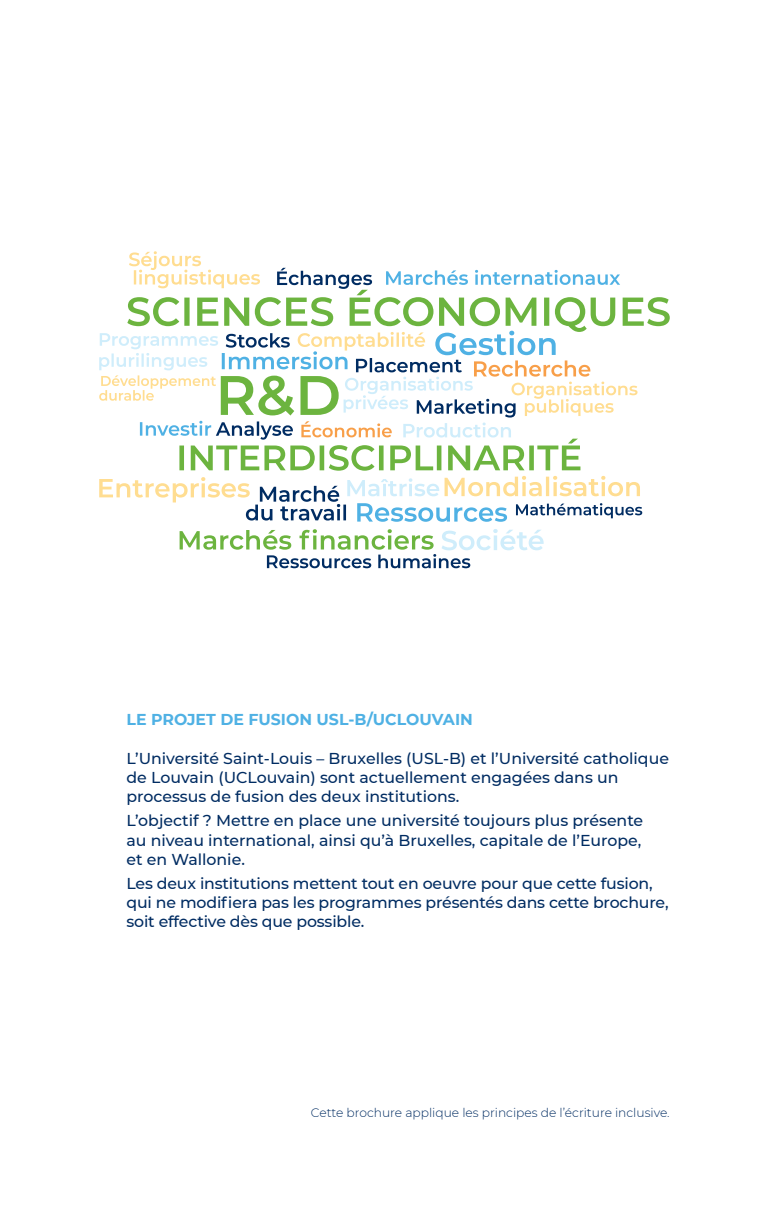
<style>
.page{position:relative;width:769px;height:1216px;background:#fff}
.page>*{position:absolute;margin:0;border:0;box-sizing:border-box;transform-origin:0 0}
.t1{font:500 15.75px/19.2px "Montserrat";color:#002c62}
.t2{font:700 15.75px "Montserrat";color:#4fb1e4}
.t3{font:300 12.25px "Montserrat";color:#002c62}
</style>
<div class="page">
<svg style="left:99px;top:476px;width:543px;height:46px"></svg>
<svg style="left:180px;top:529px;width:364px;height:39px"></svg>
<svg style="left:99px;top:251px;width:571px;height:219px"></svg>
<p class="t2" style="left:126px;top:708px;width:348px">LE PROJET DE FUSION USL-B/UCLOUVAIN</p>
<p class="t1" style="left:126px;top:747px;width:544px">L’Université Saint-Louis – Bruxelles (USL-B) et l’Université catholique de Louvain (UCLouvain) sont actuellement engagées dans un processus de fusion des deux institutions.</p>
<p class="t1" style="left:126px;top:810px;width:518px;text-align:justify">L’objectif ? Mettre en place une université toujours plus présente au niveau international, ainsi qu’à Bruxelles, capitale de l’Europe, et en Wallonie.</p>
<p class="t1" style="left:126px;top:873px;width:543px">Les deux institutions mettent tout en oeuvre pour que cette fusion, qui ne modifiera pas les programmes présentés dans cette brochure, soit effective dès que possible.</p>
<p class="t3" style="left:311px;top:1103px;width:360px">Cette brochure applique les principes de l’écriture inclusive.</p>
</div>
